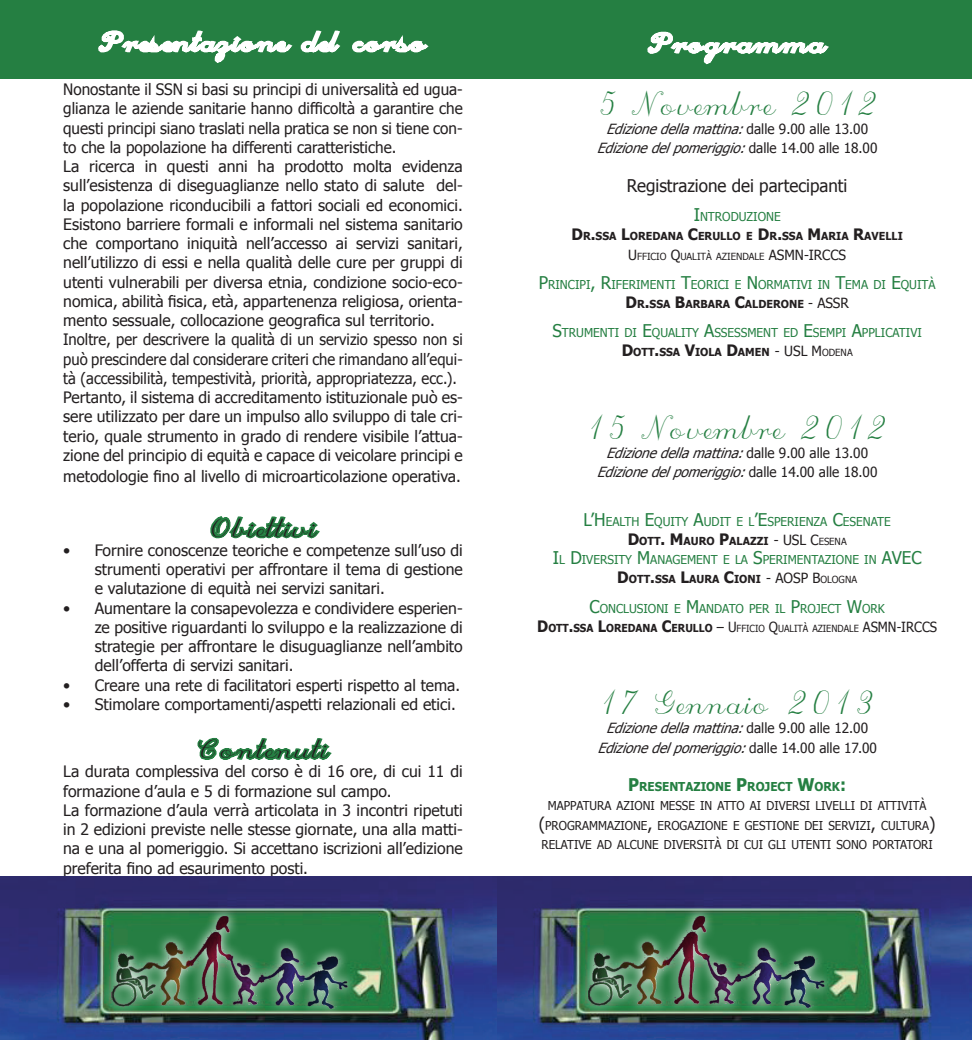
<style>
.page{position:relative;width:972px;height:1040px;background:#fff}
.page>*{position:absolute;margin:0;border:0;box-sizing:border-box;transform-origin:0 0}
.t1{font:31.5px "Script C";color:#257f42}
.t2{font:24.5px "Script C";color:#231f20;scale:1.25 1}
.t3{font:17.5px "Tahoma";color:#231f20}
.t4{font:15.75px/19.2px "Tahoma";color:#231f20}
.t5{font:italic 14px/19.2px "Tahoma";color:#231f20;text-align:center}
.t6{font:12.25px "Tahoma";color:#257f42}
.t7{font:12.25px/19.2px "Tahoma";color:#231f20;text-align:center;scale:.95 1}
.t8{font:700 11.03px "Tahoma";color:#231f20}
.t9{font:9.8px "Tahoma";color:#231f20;scale:.93 1}
.t10{font:9.8px "Tahoma";color:#231f20}
.s1{font-style:normal}
.s2{font-size:17.5px}
.s3{font-size:15.75px}
.s4{font-size:14px}
.s5{font-weight:400;font-size:14px}
.s6{font-weight:400;font-size:9.8px}
.s7{font-weight:700;font-size:15.75px}
.s8{font-weight:700;font-size:11.03px}
.s9{font-weight:700;font-size:17.5px;color:#257f42}
.s10{font-weight:700;color:#257f42}
</style>
<div class="page">
<div style="left:0;top:0;width:971px;height:78px;background:#257f42"></div>
<svg style="left:98px;top:30px;width:331px;height:33px"></svg>
<svg style="left:210px;top:516px;width:110px;height:23px"></svg>
<svg style="left:197px;top:737px;width:135px;height:23px"></svg>
<svg style="left:647px;top:31px;width:182px;height:34px"></svg>
<img style="left:0;top:877px;width:971px;height:163px">
<svg style="left:100px;top:905px;width:267px;height:131px;background:#325567"></svg>
<div style="left:110px;top:910px;width:241px;height:105px;background:#231f20;opacity:.75"></div>
<svg style="left:576px;top:904px;width:267px;height:132px;background:#325366"></svg>
<div style="left:586px;top:910px;width:242px;height:104px;background:#231f20;opacity:.75"></div>
<p class="t4" style="left:63px;top:79px;width:401px">Nonostante il SSN si basi su principi di universalità ed ugua&shy;glianza le aziende sanitarie hanno difficoltà a garantire che questi principi siano traslati nella pratica se non si tiene con&shy;to che la popolazione ha differenti caratteristiche.<br>La ricerca in questi anni ha prodotto molta evidenza sull’esistenza di diseguaglianze nello stato di salute del&shy;la popolazione riconducibili a fattori sociali ed economici.<br>Esistono barriere formali e informali nel sistema sanitario che comportano iniquità nell’accesso ai servizi sanitari, nell’utilizzo di essi e nella qualità delle cure per gruppi di utenti vulnerabili per diversa etnia, condizione socio-eco&shy;nomica, abilità fisica, età, appartenenza religiosa, orienta&shy;mento sessuale, collocazione geografica sul territorio.<br>Inoltre, per descrivere la qualità di un servizio spesso non si può prescindere dal considerare criteri che rimandano all’equi&shy;tà (accessibilità, tempestività, priorità, appropriatezza, ecc.).<br>Pertanto, il sistema di accreditamento istituzionale può es&shy;sere utilizzato per dare un impulso allo sviluppo di tale cri&shy;terio, quale strumento in grado di rendere visibile l’attua&shy;zione del principio di equità e capace di veicolare principi e</p>
<p class="t4" style="left:63px;top:466px;width:399px">metodologie fino al livello di microarticolazione operativa.</p>
<h2 class="t2" style="left:209px;top:512px;width:88px">Obiettivi</h2>
<p class="t4" style="left:95px;top:540px;width:369px;text-align:justify;text-indent:-32px">• Fornire conoscenze teoriche e competenze sull’uso di strumenti operativi per affrontare il tema di gestione e valutazione di equità nei servizi sanitari.</p>
<p class="t4" style="left:95px;top:597px;width:369px;text-align:justify;text-indent:-31px">• Aumentare la consapevolezza e condividere esperien&shy;ze positive riguardanti lo sviluppo e la realizzazione di strategie per affrontare le disuguaglianze nell’ambito dell’offerta di servizi sanitari.</p>
<p class="t4" style="left:63px;top:674px;width:398px">• Creare una rete di facilitatori esperti rispetto al tema.</p>
<p class="t4" style="left:63px;top:694px;width:394px">• Stimolare comportamenti/aspetti relazionali ed etici.</p>
<h2 class="t2" style="left:197px;top:734px;width:107px">Contenuti</h2>
<p class="t4" style="left:63px;top:761px;width:401px">La durata complessiva del corso è di 16 ore, di cui 11 di formazione d’aula e 5 di formazione sul campo.<br>La formazione d’aula verrà articolata in 3 incontri ripetuti in 2 edizioni previste nelle stesse giornate, una alla matti&shy;na e una al pomeriggio. Si accettano iscrizioni all’edizione preferita fino ad esaurimento posti.</p>
<h1 class="t1" style="left:595px;top:84px;width:285px">5 Novembre 2012</h1>
<p class="t5" style="left:596px;top:119px;width:282px">Edizionedellamattina: <span class="s1">d a l l e 9 . 0 0 a l l e 1 3 . 0 0<br></span>Edizionedelpomeriggio:<span class="s1">dal le 14.00 al le 18.00</span></p>
<p class="t3" style="left:626px;top:174px;width:222px">Registrazione dei partecipanti</p>
<p class="t6" style="left:693px;top:208px;width:88px"><span class="s2">I</span>NTRODUZIONE</p>
<p class="t8" style="left:571px;top:229px;width:333px"><span class="s3">D</span>R<span class="s3">.</span>SSA <span class="s3">L</span>OREDANA <span class="s3">C</span>ERULLO E <span class="s3">D</span>R<span class="s3">.</span>SSA <span class="s3">M</span>ARIA <span class="s3">R</span>AVELLI</p>
<p class="t10" style="left:628px;top:249px;width:219px"><span class="s4">U</span> FFICIO <span class="s4">Q</span>UALITÀ AZIENDALE <span class="s4">ASMN-IRCCS</span></p>
<p class="t6" style="left:538px;top:276px;width:398px"><span class="s2">P</span>RINCIPI<span class="s2">, R</span>IFERIM ENTI <span class="s2">T</span>EORICI E <span class="s2">N</span> ORMATIVI IN <span class="s2">T</span>EMA DI <span class="s2">E</span>QUITÀ</p>
<p class="t8" style="left:625px;top:296px;width:224px"><span class="s3">D</span>R<span class="s3">.</span>SSA <span class="s3">B</span>ARBARA <span class="s3">C</span>ALD ERONE <span class="s5">- ASSR</span></p>
<p class="t6" style="left:552px;top:324px;width:369px"><span class="s2">S</span>TRUMENTI DI <span class="s2">E</span>QUALITY <span class="s2">A</span>SSESSM ENT ED <span class="s2">E</span>SEMPI <span class="s2">A</span>PPLICATIVI</p>
<p class="t8" style="left:621px;top:345px;width:232px"><span class="s3">D</span>OTT<span class="s3">.</span>SSA <span class="s3">V</span>IOLA <span class="s3">D</span>AMEN <span class="s5">- USL M</span><span class="s6">ODENA</span></p>
<h1 class="t1" style="left:586px;top:407px;width:304px">15 Novembre 2012</h1>
<p class="t5" style="left:596px;top:442px;width:282px">Edizionedellamattina: <span class="s1">d a l l e 9 . 0 0 a l l e 1 3 . 0 0<br></span>Edizionedelpomeriggio:<span class="s1">dal le 14.00 al le 18.00</span></p>
<p class="t6" style="left:583px;top:513px;width:309px"><span class="s2">L’H</span>EALTH <span class="s2">E</span>QUITY <span class="s2">A</span>UDIT E L<span class="s2">’E</span>SPERIENZA <span class="s2">C</span>ESENATE</p>
<p class="t8" style="left:627px;top:533px;width:220px"><span class="s3">D</span>OTT<span class="s3">. M</span>AURO <span class="s3">P</span>ALAZZI <span class="s5">- USL C</span><span class="s6">ESENA</span></p>
<p class="t6" style="left:552px;top:551px;width:340px"><span class="s2">I</span>L <span class="s2">D</span>IVERSITY <span class="s2">M</span>ANAGEMENT E LA <span class="s2">S</span>PERIM ENTAZIONE IN <span class="s2">AVEC</span></p>
<p class="t8" style="left:617px;top:572px;width:241px"><span class="s3">D</span>OTT<span class="s3">.</span>SSA <span class="s3">L</span>AURA <span class="s3">C</span>IONI <span class="s5">- AOSP B</span><span class="s6">OLOGNA</span></p>
<p class="t6" style="left:589px;top:600px;width:297px"><span class="s2">C</span>ONCLUSIONI E <span class="s2">M</span>ANDATO PER IL <span class="s2">P</span>ROJECT <span class="s2">W</span>ORK</p>
<p class="t9" style="left:537px;top:622px;width:431px"><span class="s7">D</span><span class="s8">OTT</span><span class="s7">.</span><span class="s8">SSA</span> <span class="s7">L</span><span class="s8">OREDANA</span> <span class="s7">C</span><span class="s8">ERULLO</span> <span class="s4">– U</span> FFICIO <span class="s4">Q</span>UALITÀ AZIENDALE <span class="s4">ASMN-IRCCS</span></p>
<h1 class="t1" style="left:598px;top:683px;width:278px">17 Gennaio 2013</h1>
<p class="t5" style="left:597px;top:718px;width:281px">Edizionedellamattina: <span class="s1">d a l l e 9 . 0 0 a l l e 1 2 . 0 0<br></span>Edizionedelpomeriggio:<span class="s1">dal le 14.00 al le 17.00</span></p>
<p class="t7" style="left:538px;top:776px;width:419px"><span class="s9">P</span><span class="s10">RESENTAZIONE</span> <span class="s9">P</span><span class="s10">ROJECT</span> <span class="s9">W</span><span class="s10">ORK</span><span class="s9">:<br></span>MAPPATURA AZIONI MESSE IN ATTO AI DIVERSI LIVELLI DI ATTIVITÀ <span class="s2">(</span>PROGRAMMAZIONE<span class="s2">,</span> EROGAZIONE E GESTIONE DEI SERVIZI<span class="s2">,</span> CULTURA<span class="s2">)<br></span>RELATIVE AD ALCUNE DIVERSITÀ DI CUI GLI UTENTI SONO PORTATORI</p>
</div>
